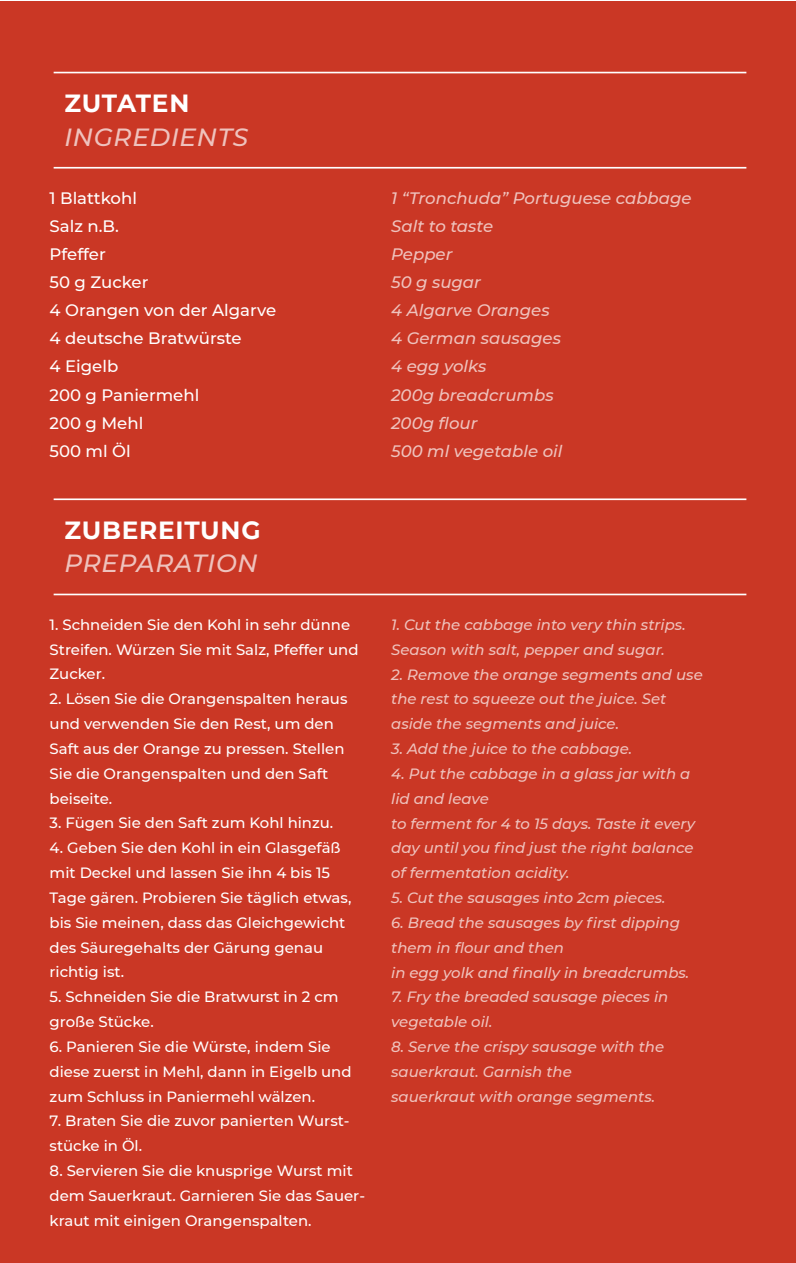
<style>
.page{position:relative;width:796px;height:1263px;background:#fff}
.page>*{position:absolute;margin:0;border:0;box-sizing:border-box;transform-origin:0 0}
.t1{font:italic 500 24.75px "Montserrat";letter-spacing:.03em;color:rgb(255 255 255/.7)}
.t2{font:700 24.75px "Montserrat";letter-spacing:.03em;color:#fff}
.t3{font:italic 500 16.5px/28.2px "Montserrat";color:rgb(255 255 255/.7)}
.t4{font:500 16.5px/28.2px "Montserrat";color:#fff}
.t5{font:500 14.85px/24.9px "Montserrat";color:#fff}
.t6{font:italic 500 14.85px/24.9px "Montserrat";color:rgb(255 255 255/.7)}
</style>
<div class="page">
<div style="left:0;top:2px;width:796px;height:1261px;background:#ca3725"></div>
<hr style="left:54px;top:72px;width:692px;height:1px;background:#fff">
<hr style="left:54px;top:167px;width:692px;height:2px;background:#fff">
<hr style="left:54px;top:498px;width:692px;height:2px;background:#fff">
<hr style="left:54px;top:594px;width:692px;height:1px;background:#fff">
<h1 class="t2" style="left:64px;top:86px;width:127px">ZUTATEN</h1>
<h1 class="t1" style="left:64px;top:119px;width:185px">INGREDIENTS</h1>
<p class="t4" style="left:50px;top:183px;width:228px">1 Blattkohl<br>Salz n.B.<br>Pfeffer<br>50 g Zucker<br>4 Orangen von der Algarve<br>4 deutsche Bratwürste<br>4 Eigelb<br>200 g Paniermehl<br>200 g Mehl<br>500 ml Öl</p>
<h1 class="t2" style="left:64px;top:512px;width:198px">ZUBEREITUNG</h1>
<h1 class="t1" style="left:64px;top:546px;width:195px">PREPARATION</h1>
<p class="t5" style="left:50px;top:611px;width:310px">1. Schneiden Sie den Kohl in sehr dünne<br>Streifen. Würzen Sie mit Salz, Pfeffer und<br>Zucker.</p>
<p class="t5" style="left:50px;top:686px;width:299px">2. Lösen Sie die Orangenspalten heraus und verwenden Sie den Rest, um den<br>Saft aus der Orange zu pressen. Stellen<br>Sie die Orangenspalten und den Saft beiseite.</p>
<p class="t5" style="left:50px;top:810px;width:285px">3. Fügen Sie den Saft zum Kohl hinzu.</p>
<p class="t5" style="left:50px;top:835px;width:303px">4. Geben Sie den Kohl in ein Glasgefäß mit Deckel und lassen Sie ihn 4 bis 15<br>Tage gären. Probieren Sie täglich etwas, bis Sie meinen, dass das Gleichgewicht des Säuregehalts der Gärung genau richtig ist.</p>
<p class="t5" style="left:50px;top:984px;width:291px">5. Schneiden Sie die Bratwurst in 2 cm große Stücke.</p>
<p class="t5" style="left:50px;top:1033px;width:303px">6. Panieren Sie die Würste, indem Sie diese zuerst in Mehl, dann in Eigelb und zum Schluss in Paniermehl wälzen.</p>
<p class="t5" style="left:50px;top:1108px;width:301px">7. Braten Sie die zuvor panierten Wurst&shy;stücke in Öl.</p>
<p class="t5" style="left:50px;top:1158px;width:317px">8. Servieren Sie die knusprige Wurst mit dem Sauerkraut. Garnieren Sie das Sauer&shy;kraut mit einigen Orangenspalten.</p>
<p class="t3" style="left:391px;top:183px;width:302px">1 “Tronchuda” Portuguese cabbage<br>Salt to taste<br>Pepper<br>50 g sugar<br>4 Algarve Oranges<br>4 German sausages<br>4 egg yolks<br>200g breadcrumbs<br>200g flour<br>500 ml vegetable oil</p>
<p class="t6" style="left:391px;top:611px;width:296px">1. Cut the cabbage into very thin strips.<br>Season with salt, pepper and sugar.</p>
<p class="t6" style="left:391px;top:661px;width:313px">2. Remove the orange segments and use the rest to squeeze out the juice. Set aside the segments and juice.</p>
<p class="t6" style="left:391px;top:736px;width:243px">3. Add the juice to the cabbage.</p>
<p class="t6" style="left:391px;top:760px;width:305px">4. Put the cabbage in a glass jar with a lid and leave<br>to ferment for 4 to 15 days. Taste it every day until you find just the right balance of fermentation acidity.</p>
<p class="t6" style="left:391px;top:885px;width:276px">5. Cut the sausages into 2cm pieces.</p>
<p class="t6" style="left:391px;top:909px;width:300px">6. Bread the sausages by first dipping them in flour and then<br>in egg yolk and finally in breadcrumbs.</p>
<p class="t6" style="left:391px;top:984px;width:279px">7. Fry the breaded sausage pieces in vegetable oil.</p>
<p class="t6" style="left:391px;top:1034px;width:274px">8. Serve the crispy sausage with the sauerkraut. Garnish the<br>sauerkraut with orange segments.</p>
</div>
